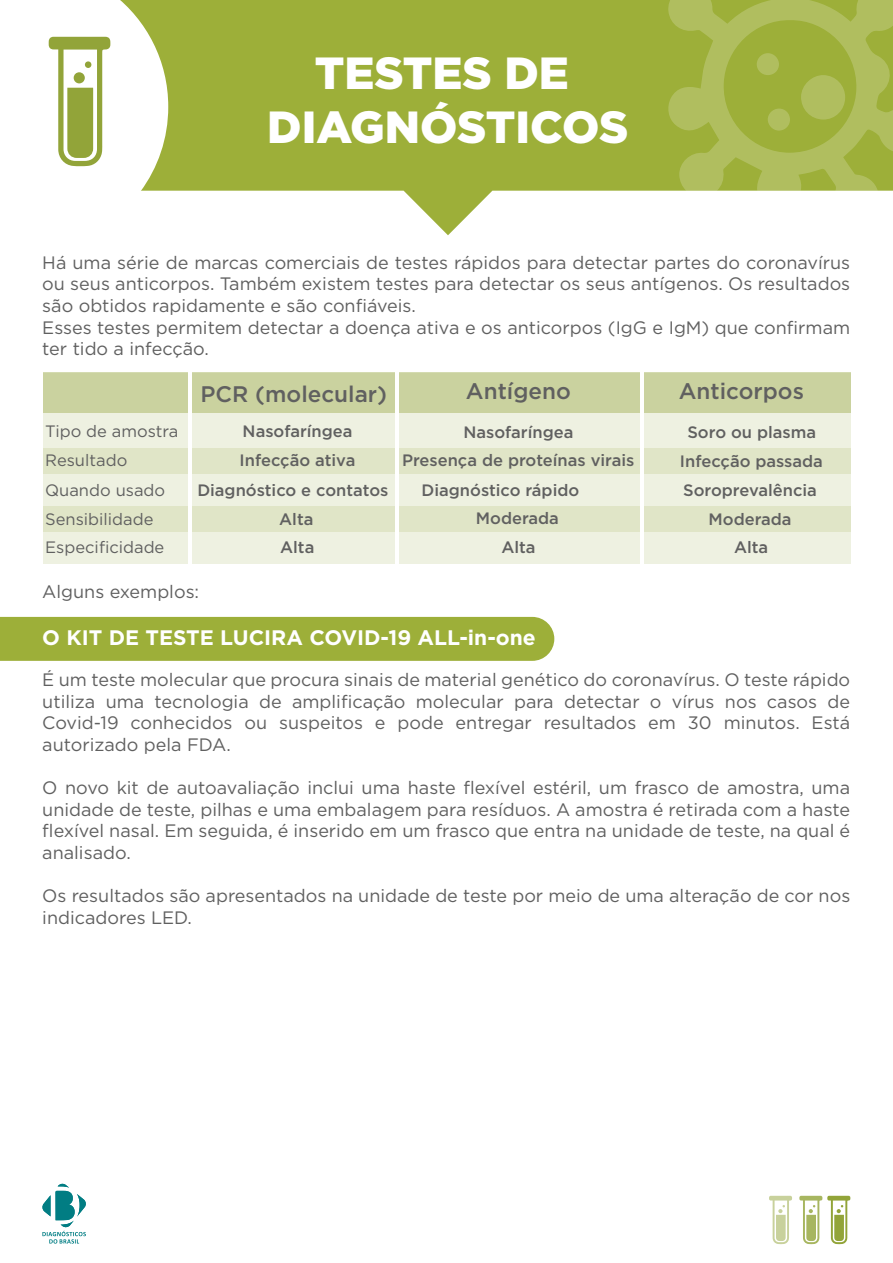
<style>
.page{position:relative;width:893px;height:1263px;background:#fff}
.page>*{position:absolute;margin:0;border:0;box-sizing:border-box;transform-origin:0 0}
.t1{font:900 45px/54px "Gotham";color:#fff;text-align:center}
.t2{font:500 22.5px "Gotham";color:#606060}
.t3{font:700 21px "Gotham";color:#fff}
.t4{font:18px/21.6px "Gotham";color:#606060}
.t5{font:500 16.5px/28.3px "Gotham";color:#606060;text-align:center}
.t6{font:16.5px/29.7px "Gotham";color:#606060}
</style>
<div class="page">
<div style="left:43px;top:373px;width:807px;height:191px;background:#eef1e1"></div>
<div style="left:43px;top:373px;width:807px;height:40px;background:#cad29f"></div>
<div style="left:43px;top:448px;width:807px;height:25px;background:#e0e5c7"></div>
<div style="left:43px;top:506px;width:807px;height:25px;background:#e0e5c7"></div>
<svg style="left:42px;top:1183px;width:44px;height:60px"></svg>
<div style="left:0;top:617px;width:554px;height:44px;background:#9daf39"></div>
<svg style="left:168px;top:0;width:500px;height:235px;fill:#9daf39"></svg>
<svg style="left:668px;top:0;width:225px;height:191px"></svg>
<div style="left:801px;top:75px;width:44px;height:45px;background:#b0be5f;border-radius:50%"></div>
<div style="left:768px;top:109px;width:22px;height:22px;background:#b0be5f;border-radius:50%"></div>
<div style="left:757px;top:53px;width:22px;height:22px;background:#b0be5f;border-radius:50%"></div>
<svg style="left:48px;top:0;width:120px;height:191px"></svg>
<div style="left:74px;top:72px;width:11px;height:11px;background:#92a439;border-radius:50%"></div>
<div style="left:85px;top:61px;width:6px;height:7px;background:#92a439;border-radius:50%"></div>
<hr style="left:188px;top:368px;width:4px;height:201px;background:#fff">
<hr style="left:395px;top:368px;width:3px;height:201px;background:#fff">
<hr style="left:640px;top:368px;width:4px;height:201px;background:#fff">
<svg style="left:799px;top:1196px;width:51px;height:48px"></svg>
<svg style="left:769px;top:1196px;width:23px;height:48px"></svg>
<h1 class="t1" style="left:267px;top:46px;width:363px">TESTES DE<br>DIAGNÓSTICOS</h1>
<p class="t4" style="left:42px;top:251px;width:809px">Há uma série de marcas comerciais de testes rápidos para detectar partes do coronavírus ou seus anticorpos. Também existem testes para detectar os seus antígenos. Os resultados são obtidos rapidamente e são confiáveis.<br>Esses testes permitem detectar a doença ativa e os anticorpos (IgG e IgM) que confirmam ter tido a infecção.</p>
<p class="t2" style="left:201px;top:379px;width:188px">PCR (molecular)</p>
<p class="t2" style="left:466px;top:376px;width:106px">Antígeno</p>
<p class="t2" style="left:679px;top:376px;width:127px">Anticorpos</p>
<p class="t6" style="left:45px;top:416px;width:135px">Tipo de amostra</p>
<p class="t5" style="left:240px;top:417px;width:117px;text-align:left">Nasofaríngea<br>Infecção ativa</p>
<p class="t5" style="left:197px;top:475px;width:193px;line-height:29.5px">Diagnóstico e contatos<br>Alta</p>
<p class="t5" style="left:280px;top:533px;width:36px">Alta</p>
<p class="t6" style="left:45px;top:445px;width:122px">Resultado<br>Quando usado<br>Sensibilidade</p>
<p class="t6" style="left:45px;top:532px;width:121px">Especificidade</p>
<p class="t5" style="left:402px;top:417px;width:234px">Nasofaríngea<br>Presença de proteínas virais</p>
<p class="t5" style="left:476px;top:475px;width:105px;text-align:left;text-indent:-54px">Diagnóstico rápido<br>Moderada</p>
<p class="t5" style="left:501px;top:533px;width:36px">Alta</p>
<p class="t4" style="left:42px;top:580px;width:158px">Alguns exemplos:</p>
<p class="t3" style="left:42px;top:624px;width:495px">O KIT DE TESTE LUCIRA COVID-19 ALL-in-one</p>
<p class="t5" style="left:680px;top:416px;width:145px;line-height:29.8px">Soro ou plasma<br>Infecção passada</p>
<p class="t5" style="left:683px;top:475px;width:135px;line-height:29.5px">Soroprevalência<br>Moderada</p>
<p class="t5" style="left:734px;top:533px;width:36px">Alta</p>
<p class="t4" style="left:42px;top:668px;width:809px;text-align:justify">É um teste molecular que procura sinais de material genético do coronavírus. O teste rápido utiliza uma tecnologia de amplificação molecular para detectar o vírus nos casos de Covid-19 conhecidos ou suspeitos e pode entregar resultados em 30 minutos. Está autorizado pela FDA.</p>
<p class="t4" style="left:42px;top:776px;width:809px;text-align:justify">O novo kit de autoavaliação inclui uma haste flexível estéril, um frasco de amostra, uma unidade de teste, pilhas e uma embalagem para resíduos. A amostra é retirada com a haste flexível nasal. Em seguida, é inserido em um frasco que entra na unidade de teste, na qual é analisado.</p>
<p class="t4" style="left:42px;top:884px;width:809px">Os resultados são apresentados na unidade de teste por meio de uma alteração de cor nos indicadores LED.</p>
</div>
